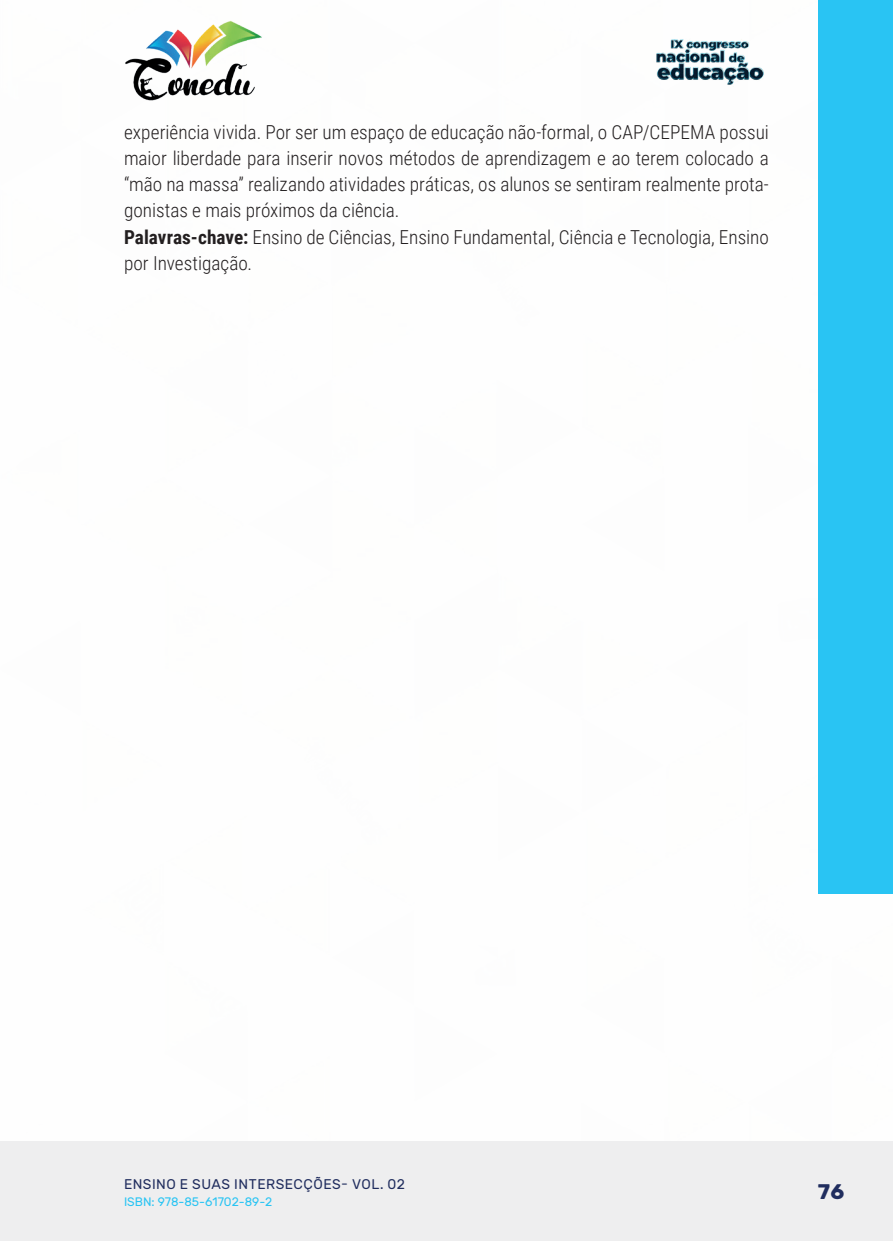
<style>
.page{position:relative;width:893px;height:1241px;background:#fff}
.page>*{position:absolute;margin:0;border:0;box-sizing:border-box;transform-origin:0 0}
.t1{font:700 21px "Rubik";color:#202d5e}
._5_CORPO_RESUMO{font:300 19.25px/26.2px "Roboto Condensed";color:#231f20;text-align:justify}
._6_PALAVRAS-CHAVE{font:300 19.25px/26.2px "Roboto Condensed";color:#231f20}
.t2{font:14px "Rubik";letter-spacing:.035em;color:#202d5e}
.t3{font:12.25px "Rubik";color:#29c4f3}
.s1{font-weight:700}
</style>
<div class="page">
<div style="left:0;top:1141px;width:893px;height:99px;background:#eeeeef"></div>
<img style="left:125px;top:20px;width:137px;height:81px">
<img style="left:656px;top:39px;width:108px;height:46px">
<div style="left:819px;top:0;width:74px;height:893px;background:#29c4f3"></div>
<p class="_5_CORPO_RESUMO" style="left:124px;top:118px;width:646px">experiência vivida. Por ser um espaço de educação não-formal, o CAP/CEPEMA possui maior liberdade para inserir novos métodos de aprendizagem e ao terem colocado a “mão na massa” realizando atividades práticas, os alunos se sentiram realmente prota&shy;gonistas e mais próximos da ciência.</p>
<p class="_6_PALAVRAS-CHAVE" style="left:124px;top:223px;width:646px"><span class="s1">Palavras-chave:</span> Ensino de Ciências, Ensino Fundamental, Ciência e Tecnologia, Ensino por Investigação.</p>
<p class="t2" style="left:124px;top:1175px;width:282px">ENSINO E SUAS INTERSECÇÕES- VOL. 02</p>
<p class="t3" style="left:124px;top:1194px;width:150px">ISBN: 978-85-61702-89-2</p>
<p class="t1" style="left:818px;top:1179px;width:28px">76</p>
</div>
